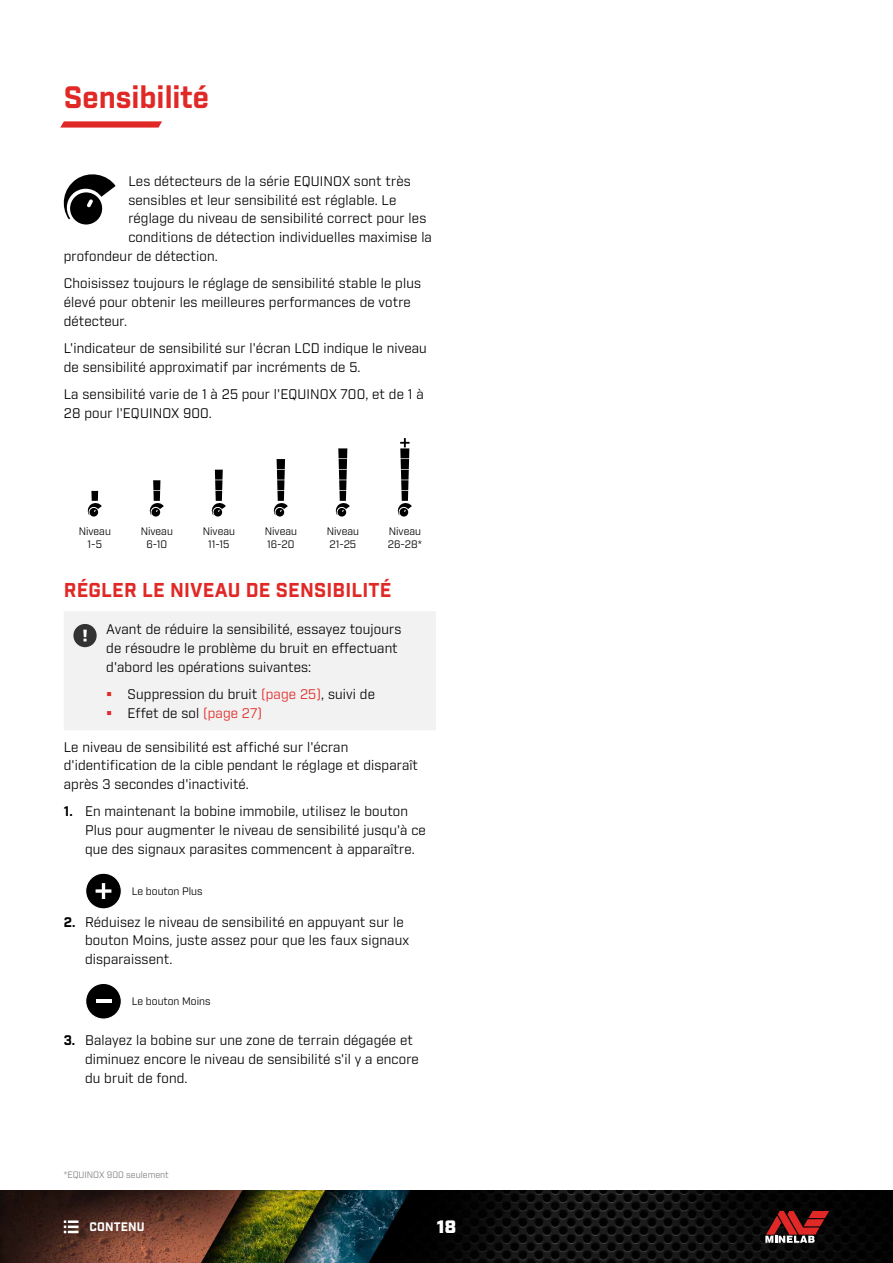
<style>
.page{position:relative;width:893px;height:1263px;background:#fff}
.page>*{position:absolute;margin:0;border:0;box-sizing:border-box;transform-origin:0 0}
.t1{font:700 30px "Industry";color:#e02926}
.t2{font:700 19.5px "Industry";letter-spacing:.01em;color:#e02926}
.t3{font:900 18px "Industry";color:#fff}
.t4{font:13.5px/18.8px "Industry";letter-spacing:.01em;color:#000}
.t5{font:700 12px "Industry";letter-spacing:.01em;color:#fff}
.t6{font:10.5px/13.5px "Industry";color:#000;text-align:center}
.t7{font:9px "Industry";color:#808080}
.s1{color:#e02926}
.s2{font-weight:700}
</style>
<div class="page">
<svg style="left:60px;top:121px;width:102px;height:7px"></svg>
<img style="left:0;top:1190px;width:893px;height:73px">
<svg style="left:64px;top:1220px;width:15px;height:13px"></svg>
<svg style="left:765px;top:1211px;width:64px;height:32px;background:#7a302f"></svg>
<svg style="left:63px;top:174px;width:53px;height:50px"></svg>
<svg style="left:87px;top:503px;width:15px;height:13px"></svg>
<div style="left:91px;top:491px;width:7px;height:10px;background:#000"></div>
<svg style="left:149px;top:503px;width:15px;height:13px"></svg>
<div style="left:153px;top:491px;width:7px;height:10px;background:#000"></div>
<div style="left:153px;top:480px;width:7px;height:10px;background:#000"></div>
<svg style="left:211px;top:503px;width:15px;height:13px"></svg>
<div style="left:215px;top:491px;width:7px;height:10px;background:#000"></div>
<div style="left:215px;top:480px;width:7px;height:10px;background:#000"></div>
<div style="left:215px;top:470px;width:8px;height:10px;background:#000"></div>
<svg style="left:273px;top:503px;width:15px;height:13px"></svg>
<div style="left:277px;top:491px;width:7px;height:10px;background:#000"></div>
<div style="left:277px;top:480px;width:7px;height:10px;background:#000"></div>
<div style="left:277px;top:470px;width:8px;height:10px;background:#000"></div>
<div style="left:277px;top:459px;width:8px;height:10px;background:#000"></div>
<svg style="left:335px;top:503px;width:15px;height:13px"></svg>
<div style="left:339px;top:491px;width:7px;height:10px;background:#000"></div>
<div style="left:339px;top:480px;width:7px;height:10px;background:#000"></div>
<div style="left:339px;top:470px;width:8px;height:10px;background:#000"></div>
<div style="left:339px;top:459px;width:8px;height:10px;background:#000"></div>
<div style="left:338px;top:448px;width:9px;height:10px;background:#000"></div>
<svg style="left:397px;top:503px;width:15px;height:13px"></svg>
<div style="left:401px;top:491px;width:7px;height:10px;background:#000"></div>
<div style="left:401px;top:480px;width:7px;height:10px;background:#000"></div>
<div style="left:401px;top:470px;width:8px;height:10px;background:#000"></div>
<div style="left:401px;top:459px;width:8px;height:10px;background:#000"></div>
<div style="left:400px;top:448px;width:9px;height:10px;background:#000"></div>
<svg style="left:400px;top:438px;width:9px;height:9px"></svg>
<div style="left:86px;top:873px;width:35px;height:36px;background:#000;border-radius:50%"></div>
<svg style="left:96px;top:883px;width:15px;height:16px"></svg>
<div style="left:85px;top:872px;width:37px;height:37px;border:1px solid #fff;border-radius:50%"></div>
<svg style="left:86px;top:984px;width:35px;height:35px"></svg>
<div style="left:64px;top:611px;width:372px;height:119px;background:#f2f2f2"></div>
<h1 class="t1" style="left:64px;top:79px;width:147px">Sensibilité</h1>
<p class="t4" style="left:128px;top:172px;width:284px">Les détecteurs de la série EQUINOX sont très</p>
<p class="t4" style="left:128px;top:191px;width:269px">sensibles et leur sensibilité est réglable. Le</p>
<p class="t4" style="left:128px;top:209px;width:299px">réglage du niveau de sensibilité correct pour les</p>
<p class="t4" style="left:128px;top:228px;width:305px">conditions de détection individuelles maximise la</p>
<p class="t4" style="left:64px;top:247px;width:154px">profondeur de détection.</p>
<p class="t4" style="left:64px;top:274px;width:359px">Choisissez toujours le réglage de sensibilité stable le plus élevé pour obtenir les meilleures performances de votre détecteur.</p>
<p class="t4" style="left:64px;top:339px;width:365px">L'indicateur de sensibilité sur l'écran LCD indique le niveau de sensibilité approximatif par incréments de 5.</p>
<p class="t4" style="left:64px;top:385px;width:361px">La sensibilité varie de 1 à 25 pour l'EQUINOX 700, et de 1 à<br>28 pour l'EQUINOX 900.</p>
<p class="t6" style="left:79px;top:524px;width:34px">Niveau<br>1-5</p>
<p class="t6" style="left:141px;top:524px;width:34px">Niveau<br>6-10</p>
<p class="t6" style="left:203px;top:524px;width:34px">Niveau<br>11-15</p>
<p class="t6" style="left:265px;top:524px;width:34px;text-align:left">Niveau<br>16-20</p>
<p class="t6" style="left:327px;top:524px;width:34px;text-align:left">Niveau<br>21-25</p>
<p class="t6" style="left:388px;top:524px;width:36px;text-align:left">Niveau<br>26-28*</p>
<h2 class="t2" style="left:64px;top:578px;width:329px">RÉGLER LE NIVEAU DE SENSIBILITÉ</h2>
<p class="t4" style="left:106px;top:620px;width:297px">Avant de réduire la sensibilité, essayez toujours de résoudre le problème du bruit en effectuant d'abord les opérations suivantes:</p>
<p class="t4" style="left:128px;top:685px;width:249px">Suppression du bruit <span class="s1">(page 25)</span>, suivi de<br>Effet de sol <span class="s1">(page 27)</span></p>
<p class="t4" style="left:64px;top:738px;width:356px">Le niveau de sensibilité est affiché sur l'écran d'identification de la cible pendant le réglage et disparaît après 3 secondes d'inactivité.</p>
<p class="t4" style="left:85px;top:802px;width:342px;text-indent:-21px"><span class="s2">1.</span> En maintenant la bobine immobile, utilisez le bouton<br>Plus pour augmenter le niveau de sensibilité jusqu'à ce que des signaux parasites commencent à apparaître.</p>
<p class="t6" style="left:132px;top:885px;width:72px">Le bouton Plus</p>
<p class="t4" style="left:85px;top:913px;width:326px;text-indent:-21px"><span class="s2">2.</span> Réduisez le niveau de sensibilité en appuyant sur le bouton Moins, juste assez pour que les faux signaux disparaissent.</p>
<p class="t6" style="left:132px;top:995px;width:80px">Le bouton Moins</p>
<p class="t4" style="left:85px;top:1031px;width:335px;text-indent:-21px"><span class="s2">3.</span> Balayez la bobine sur une zone de terrain dégagée et diminuez encore le niveau de sensibilité s'il y a encore du bruit de fond.</p>
<p class="t7" style="left:64px;top:1169px;width:107px">*EQUINOX 900 seulement</p>
<p class="t5" style="left:90px;top:1220px;width:56px">CONTENU</p>
<h3 class="t3" style="left:437px;top:1216px;width:21px">18</h3>
</div>
